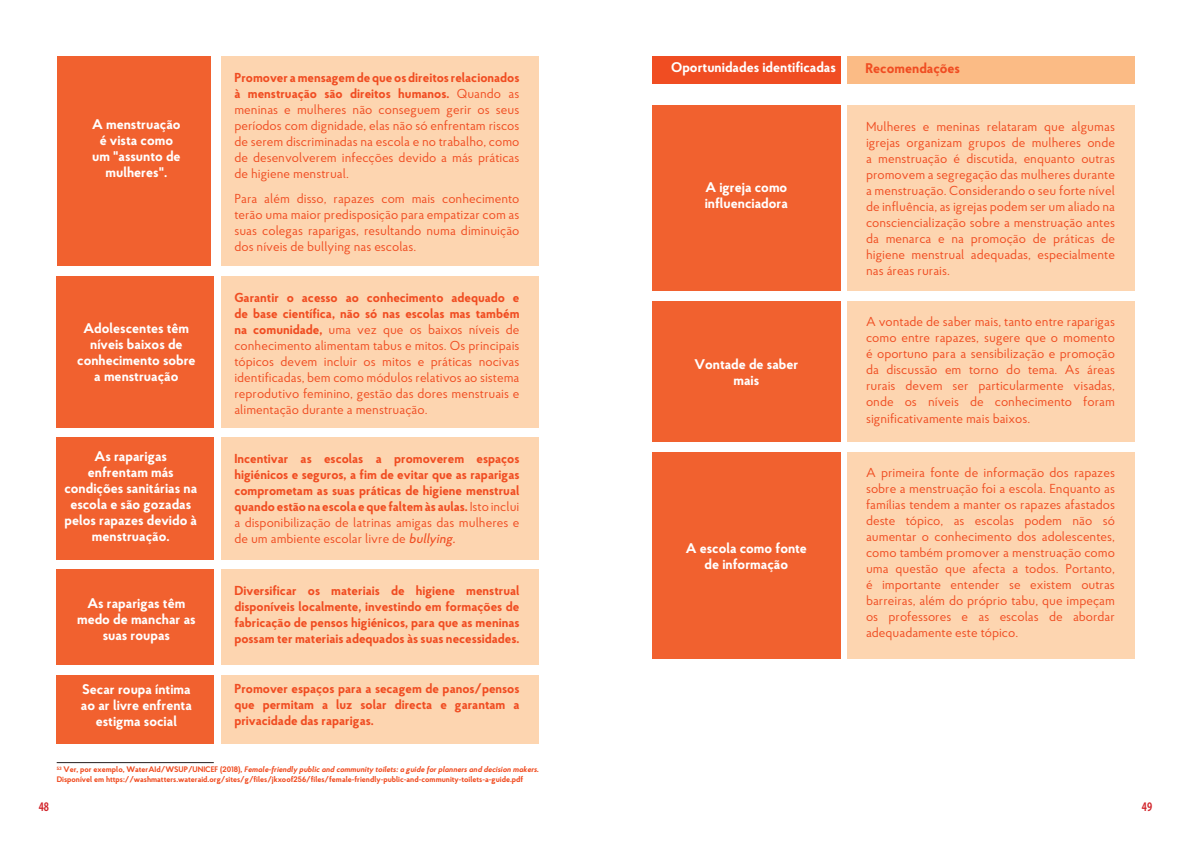
<style>
.page{position:relative;width:1191px;height:842px;background:#fff}
.page>*{position:absolute;margin:0;border:0;box-sizing:border-box;transform-origin:0 0}
.t1{font:700 14px/16px "Proba Pro";color:#fff;text-align:center}
.t2{font:700 14px "Proba Pro";color:#f04d22}
.t3{font:13px/16px "Proba Pro";color:#f04d22;text-align:justify}
.t4{font:700 13px/16px "Proba Pro";color:#f04d22;text-align:justify}
.t5{font:700 11.3px "Koz Go Pro";color:#d1232a;scale:.79 1}
.t6{font:700 8px/9.6px "Proba Pro";color:#f04d22}
.s1{font-weight:700}
.s2{font-weight:400}
.s3{font-weight:500;font-style:italic}
.s4{font-style:italic}
</style>
<div class="page">
<div style="left:57px;top:57px;width:153px;height:209px;background:#f1612f"></div>
<div style="left:652px;top:105px;width:188px;height:186px;background:#f1612f"></div>
<div style="left:652px;top:301px;width:188px;height:140px;background:#f1612f"></div>
<div style="left:652px;top:452px;width:188px;height:206px;background:#f1612f"></div>
<div style="left:57px;top:276px;width:157px;height:151px;background:#f1612f"></div>
<div style="left:57px;top:437px;width:157px;height:122px;background:#f1612f"></div>
<div style="left:57px;top:569px;width:157px;height:96px;background:#f1612f"></div>
<div style="left:57px;top:676px;width:157px;height:68px;background:#f1612f"></div>
<div style="left:221px;top:57px;width:318px;height:209px;background:#fdd5b0"></div>
<div style="left:846px;top:105px;width:288px;height:186px;background:#fdd5b0"></div>
<div style="left:846px;top:301px;width:288px;height:140px;background:#fdd5b0"></div>
<div style="left:846px;top:452px;width:288px;height:206px;background:#fdd5b0"></div>
<div style="left:221px;top:276px;width:318px;height:151px;background:#fdd5b0"></div>
<div style="left:221px;top:437px;width:318px;height:122px;background:#fdd5b0"></div>
<div style="left:221px;top:569px;width:318px;height:96px;background:#fdd5b0"></div>
<div style="left:221px;top:676px;width:318px;height:68px;background:#fdd5b0"></div>
<div style="left:652px;top:57px;width:188px;height:27px;background:#f04d22"></div>
<div style="left:846px;top:57px;width:288px;height:27px;background:#fbbb85"></div>
<hr style="left:57px;top:762px;width:157px;height:1px;background:#231f20">
<p class="t1" style="left:92px;top:115px;width:90px">A menstruação é vista como um "assunto de mulheres".</p>
<p class="t1" style="left:77px;top:320px;width:120px">Adolescentes têm níveis baixos de conhecimento sobre a menstruação</p>
<p class="t1" style="left:64px;top:447px;width:134px">As raparigas enfrentam más condições sanitárias na escola e são gozadas pelos rapazes devido à menstruação.</p>
<p class="t1" style="left:77px;top:594px;width:120px">As raparigas têm medo de manchar as suas roupas</p>
<p class="t1" style="left:81px;top:680px;width:112px">Secar roupa íntima ao ar livre enfrenta estigma social</p>
<p class="t3" style="left:234px;top:69px;width:286px"><span class="s1">Promover a mensagem de que os direitos relacionados à menstruação são direitos humanos.</span> Quando as meninas e mulheres não conseguem gerir os seus períodos com dignidade, elas não só enfrentam riscos de serem discriminadas na escola e no trabalho, como de desenvolverem infecções devido a más práticas de higiene menstrual.</p>
<p class="t3" style="left:234px;top:190px;width:286px">Para além disso, rapazes com mais conhecimento terão uma maior predisposição para empatizar com as suas colegas raparigas, resultando numa diminuição dos níveis de bullying nas escolas.</p>
<p class="t3" style="left:234px;top:289px;width:287px"><span class="s1">Garantir o acesso ao conhecimento adequado e de base científica, não só nas escolas mas também na comunidade,</span> uma vez que os baixos níveis de conhecimento alimentam tabus e mitos. Os principais tópicos devem incluir os mitos e práticas nocivas identificadas, bem como módulos relativos ao sistema reprodutivo feminino, gestão das dores menstruais e alimentação durante a menstruação.</p>
<p class="t4" style="left:234px;top:450px;width:287px">Incentivar as escolas a promoverem espaços higiénicos e seguros, a fim de evitar que as raparigas comprometam as suas práticas de higiene menstrual quando estão na escola e que faltem às aulas. <span class="s2">Isto inclui a disponibilização de latrinas amigas das mulheres e de um ambiente escolar livre de</span> <span class="s3">bullying.</span></p>
<p class="t4" style="left:234px;top:582px;width:286px">Diversificar os materiais de higiene menstrual disponíveis localmente, investindo em formações de fabricação de pensos higiénicos, para que as meninas possam ter materiais adequados às suas necessidades.</p>
<p class="t4" style="left:234px;top:680px;width:286px">Promover espaços para a secagem de panos/pensos que permitam a luz solar directa e garantam a privacidade das raparigas.</p>
<p class="t6" style="left:57px;top:764px;width:483px"><sup>53</sup> Ver, por exemplo, WaterAId/WSUP/UNICEF (2018), <span class="s4">Female-friendly public and community toilets: a guide for planners and decision makers.<br></span>Disponível em https://washmatters.wateraid.org/sites/g/files/jkxoof256/files/female-friendly-public-and-community-toilets-a-guide.pdf</p>
<p class="t1" style="left:671px;top:59px;width:166px">Oportunidades identificadas</p>
<p class="t2" style="left:865px;top:59px;width:96px">Recomendações</p>
<p class="t1" style="left:704px;top:178px;width:85px;text-align:left">A igreja como influenciadora</p>
<p class="t1" style="left:694px;top:356px;width:105px">Vontade de saber mais</p>
<p class="t1" style="left:685px;top:540px;width:123px">A escola como fonte de informação</p>
<p class="t3" style="left:866px;top:118px;width:250px">Mulheres e meninas relataram que algumas igrejas organizam grupos de mulheres onde a menstruação é discutida, enquanto outras promovem a segregação das mulheres durante a menstruação. Considerando o seu forte nível de influência, as igrejas podem ser um aliado na consciencialização sobre a menstruação antes da menarca e na promoção de práticas de higiene menstrual adequadas, especialmente nas áreas rurais.</p>
<p class="t3" style="left:866px;top:314px;width:250px">A vontade de saber mais, tanto entre raparigas como entre rapazes, sugere que o momento é oportuno para a sensibilização e promoção da discussão em torno do tema. As áreas rurais devem ser particularmente visadas, onde os níveis de conhecimento foram significativamente mais baixos.</p>
<p class="t3" style="left:866px;top:464px;width:250px">A primeira fonte de informação dos rapazes sobre a menstruação foi a escola. Enquanto as famílias tendem a manter os rapazes afastados deste tópico, as escolas podem não só aumentar o conhecimento dos adolescentes, como também promover a menstruação como uma questão que afecta a todos. Portanto, é importante entender se existem outras barreiras, além do próprio tabu, que impeçam os professores e as escolas de abordar adequadamente este tópico.</p>
<p class="t5" style="left:39px;top:800px;width:15px">48</p>
<p class="t5" style="left:1141px;top:800px;width:15px">49</p>
</div>
